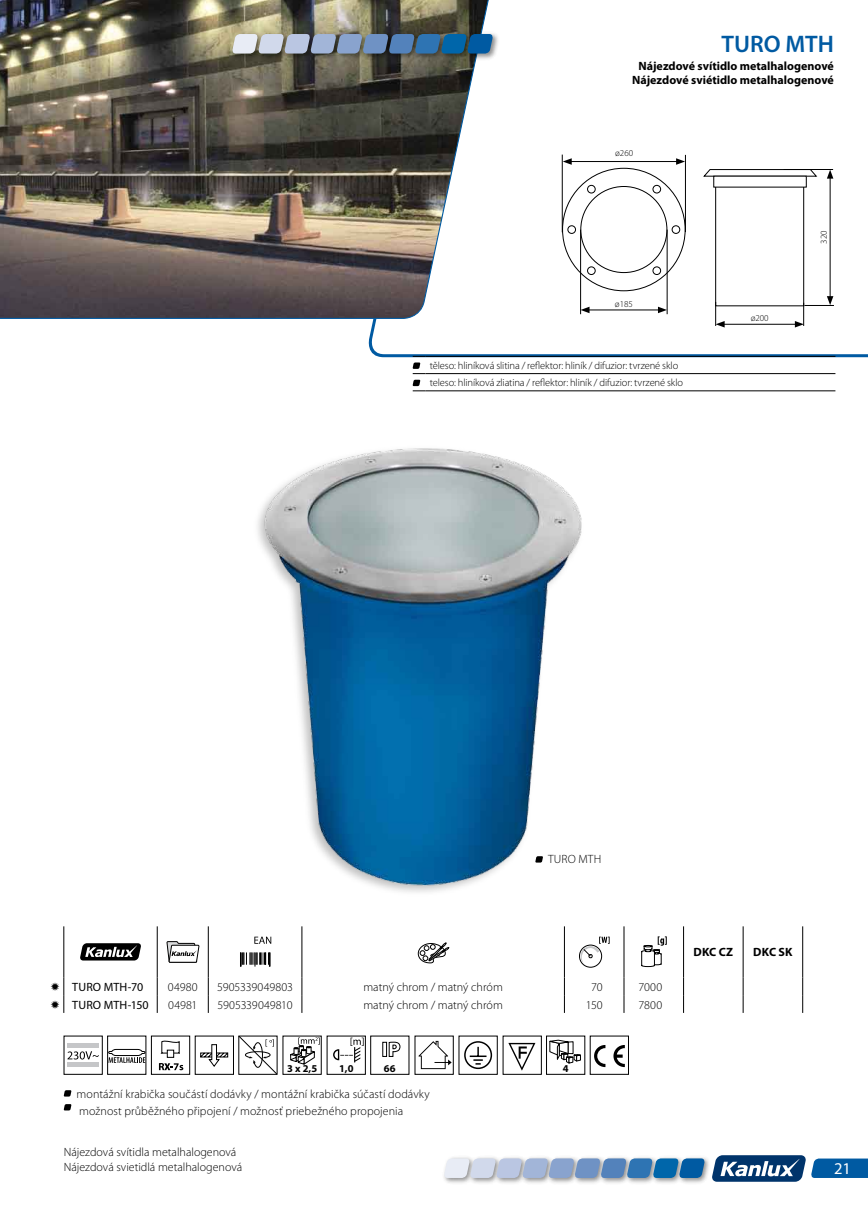
<style>
.page{position:relative;width:868px;height:1212px;background:#fff}
.page>*{position:absolute;margin:0;border:0;box-sizing:border-box;transform-origin:0 0}
.t1{font:600 24px "Myriad Pro";color:#005aa2}
.t2{font:16.5px "Myriad Pro";color:#fff}
.t3{font:300 12px/14.4px "Myriad Pro";color:#000}
.t4{font:700 12px/14.4px "Myriad Pro";color:#000;text-align:center}
.t5{font:12px "Myriad Pro";letter-spacing:.01em;color:#000}
.t6{font:300 10.5px/17.2px "Myriad Pro";letter-spacing:-.01em;color:#000}
.t7{font:700 10.5px "Myriad Pro";color:#000}
.t8{font:300 9px "Myriad Pro";color:#000}
</style>
<div class="page">
<svg style="left:368px;top:154px;width:499px;height:204px"></svg>
<div style="left:441px;top:1155px;width:270px;height:30px;background:#f9f9f9"></div>
<svg style="left:444px;top:1155px;width:423px;height:28px"></svg>
<img style="left:0;top:0;width:494px;height:319px">
<div style="left:229px;top:30px;width:271px;height:31px;background:#000;opacity:.45"></div>
<svg style="left:231px;top:34px;width:262px;height:20px;background:#6e8fb0"></svg>
<hr style="left:67px;top:1043px;width:31px;height:4px;background:#c5c6c8">
<div style="left:67px;top:1062px;width:31px;height:5px;background:#c5c6c8"></div>
<svg style="left:67px;top:1051px;width:32px;height:8px"></svg>
<svg style="left:200px;top:1044px;width:28px;height:23px"></svg>
<svg style="left:418px;top:1041px;width:33px;height:28px"></svg>
<svg style="left:464px;top:1041px;width:29px;height:29px"></svg>
<svg style="left:382px;top:1042px;width:18px;height:15px"></svg>
<svg style="left:290px;top:1038px;width:29px;height:27px"></svg>
<svg style="left:240px;top:1038px;width:35px;height:34px"></svg>
<svg style="left:508px;top:1043px;width:27px;height:28px"></svg>
<svg style="left:549px;top:1040px;width:32px;height:23px"></svg>
<svg style="left:109px;top:1049px;width:35px;height:14px"></svg>
<div style="left:107px;top:1036px;width:39px;height:38px;border:1px solid #000"></div>
<svg style="left:594px;top:1045px;width:11px;height:22px"></svg>
<svg style="left:613px;top:1045px;width:11px;height:22px"></svg>
<svg style="left:161px;top:1040px;width:19px;height:13px"></svg>
<div style="left:167px;top:1050px;width:7px;height:7px;background:#fff"></div>
<div style="left:167px;top:1050px;width:7px;height:7px;border:1px solid #000"></div>
<svg style="left:159px;top:1063px;width:24px;height:7px"></svg>
<div style="left:151px;top:1036px;width:39px;height:38px;border:1px solid #000"></div>
<svg style="left:333px;top:1038px;width:30px;height:24px"></svg>
<div style="left:562px;top:168px;width:123px;height:123px;background:#fff;border-radius:50%"></div>
<div style="left:587px;top:185px;width:8px;height:8px;border:1px solid #000;border-radius:50%"></div>
<div style="left:652px;top:185px;width:9px;height:8px;border:1px solid #000;border-radius:50%"></div>
<hr style="left:685px;top:155px;width:1px;height:77px;background:#000">
<hr style="left:562px;top:155px;width:1px;height:77px;background:#000">
<hr style="left:569px;top:161px;width:109px;height:1px;background:#000">
<svg style="left:562px;top:158px;width:9px;height:7px"></svg>
<svg style="left:676px;top:158px;width:9px;height:7px"></svg>
<hr style="left:666px;top:230px;width:1px;height:84px;background:#000">
<hr style="left:580px;top:230px;width:1px;height:84px;background:#000">
<hr style="left:587px;top:310px;width:73px;height:1px;background:#000">
<svg style="left:580px;top:307px;width:9px;height:6px"></svg>
<svg style="left:658px;top:307px;width:8px;height:6px"></svg>
<svg style="left:702px;top:169px;width:131px;height:158px"></svg>
<hr style="left:783px;top:169px;width:50px;height:1px;background:#000">
<div style="left:587px;top:266px;width:8px;height:9px;border:1px solid #000;border-radius:50%"></div>
<div style="left:652px;top:266px;width:9px;height:9px;border:1px solid #000;border-radius:50%"></div>
<div style="left:567px;top:225px;width:9px;height:9px;border:1px solid #000;border-radius:50%"></div>
<div style="left:671px;top:225px;width:9px;height:9px;border:1px solid #000;border-radius:50%"></div>
<div style="left:713px;top:176px;width:93px;height:11px;background:#fff"></div>
<img style="left:257px;top:448px;width:325px;height:445px">
<svg style="left:535px;top:856px;width:8px;height:6px"></svg>
<hr style="left:425px;top:356px;width:410px;height:1px;background:#000">
<hr style="left:425px;top:373px;width:410px;height:1px;background:#000">
<hr style="left:425px;top:391px;width:410px;height:1px;background:#000">
<svg style="left:412px;top:356px;width:13px;height:18px"></svg>
<svg style="left:412px;top:380px;width:13px;height:12px"></svg>
<svg style="left:64px;top:1090px;width:7px;height:6px"></svg>
<svg style="left:64px;top:1104px;width:7px;height:6px"></svg>
<svg style="left:157px;top:977px;width:1px;height:36px"></svg>
<svg style="left:208px;top:977px;width:1px;height:36px"></svg>
<svg style="left:301px;top:977px;width:1px;height:36px"></svg>
<svg style="left:564px;top:977px;width:1px;height:36px"></svg>
<svg style="left:623px;top:977px;width:1px;height:36px"></svg>
<svg style="left:683px;top:977px;width:1px;height:36px"></svg>
<svg style="left:742px;top:977px;width:1px;height:36px"></svg>
<svg style="left:802px;top:977px;width:1px;height:36px"></svg>
<hr style="left:157px;top:926px;width:1px;height:51px;background:#000">
<hr style="left:208px;top:926px;width:1px;height:51px;background:#000">
<hr style="left:301px;top:926px;width:1px;height:51px;background:#000">
<hr style="left:564px;top:926px;width:1px;height:51px;background:#000">
<hr style="left:623px;top:926px;width:1px;height:51px;background:#000">
<hr style="left:683px;top:926px;width:1px;height:51px;background:#000">
<hr style="left:742px;top:926px;width:1px;height:51px;background:#000">
<hr style="left:802px;top:926px;width:1px;height:51px;background:#000">
<hr style="left:64px;top:926px;width:1px;height:51px;background:#000">
<svg style="left:80px;top:943px;width:61px;height:18px"></svg>
<svg style="left:167px;top:941px;width:32px;height:21px"></svg>
<svg style="left:254px;top:937px;width:17px;height:7px"></svg>
<svg style="left:240px;top:952px;width:31px;height:14px"></svg>
<svg style="left:418px;top:942px;width:31px;height:21px"></svg>
<div style="left:579px;top:945px;width:23px;height:22px;border:1px solid #000;border-radius:50%"></div>
<svg style="left:580px;top:937px;width:29px;height:26px"></svg>
<svg style="left:641px;top:936px;width:25px;height:31px"></svg>
<svg style="left:63px;top:977px;width:2px;height:36px"></svg>
<h1 class="t1" style="left:721px;top:29px;width:114px">TURO MTH</h1>
<p class="t4" style="left:632px;top:58px;width:203px">Nájezdové svítidlo metalhalogenové<br>Nájezdové sviétidlo metalhalogenové</p>
<p class="t8" style="left:615px;top:148px;width:19px">ø260</p>
<p class="t8" style="left:615px;top:299px;width:19px">ø185</p>
<p class="t6" style="left:429px;top:356px;width:255px">těleso: hliníková slitina / reflektor: hliník / difuzior: tvrzené sklo teleso: hliníková zliatina / reflektor: hliník / difuzior: tvrzené sklo</p>
<p class="t8" style="left:750px;top:313px;width:19px">ø200</p>
<p class="t8" style="left:818px;top:244px;width:15px;rotate:-90deg">320</p>
<p class="t3" style="left:548px;top:852px;width:55px">TURO MTH</p>
<p class="t5" style="left:72px;top:979px;width:72px">TURO MTH-70</p>
<p class="t3" style="left:168px;top:979px;width:31px">04980</p>
<p class="t3" style="left:217px;top:979px;width:77px">5905339049803</p>
<p class="t3" style="left:363px;top:979px;width:141px">matný chrom / matný chróm</p>
<p class="t3" style="left:591px;top:979px;width:13px">70</p>
<p class="t3" style="left:638px;top:979px;width:25px">7000</p>
<p class="t5" style="left:72px;top:997px;width:78px">TURO MTH-150</p>
<p class="t3" style="left:168px;top:997px;width:31px">04981</p>
<p class="t3" style="left:217px;top:997px;width:76px">5905339049810</p>
<p class="t3" style="left:363px;top:997px;width:141px">matný chrom / matný chróm</p>
<p class="t3" style="left:586px;top:997px;width:18px">150</p>
<p class="t3" style="left:638px;top:997px;width:25px">7800</p>
<p class="t7" style="left:287px;top:1062px;width:31px">3 x 2,5</p>
<p class="t7" style="left:339px;top:1062px;width:16px">1,0</p>
<p class="t7" style="left:384px;top:1062px;width:13px">66</p>
<p class="t7" style="left:563px;top:1062px;width:7px">4</p>
<p class="t3" style="left:77px;top:1085px;width:354px;line-height:17.1px">montážní krabička součástí dodávky / montážní krabička súčastí dodávky možnost průběžného připojení / možnosť priebežného propojenia</p>
<p class="t3" style="left:64px;top:1145px;width:180px">Nájezdová svítidla metalhalogenová<br>Nájezdová svietidlá metalhalogenová</p>
<p class="t4" style="left:693px;top:945px;width:41px">DKC CZ</p>
<p class="t4" style="left:753px;top:945px;width:41px">DKC SK</p>
<h2 class="t2" style="left:833px;top:1158px;width:18px">21</h2>
</div>
